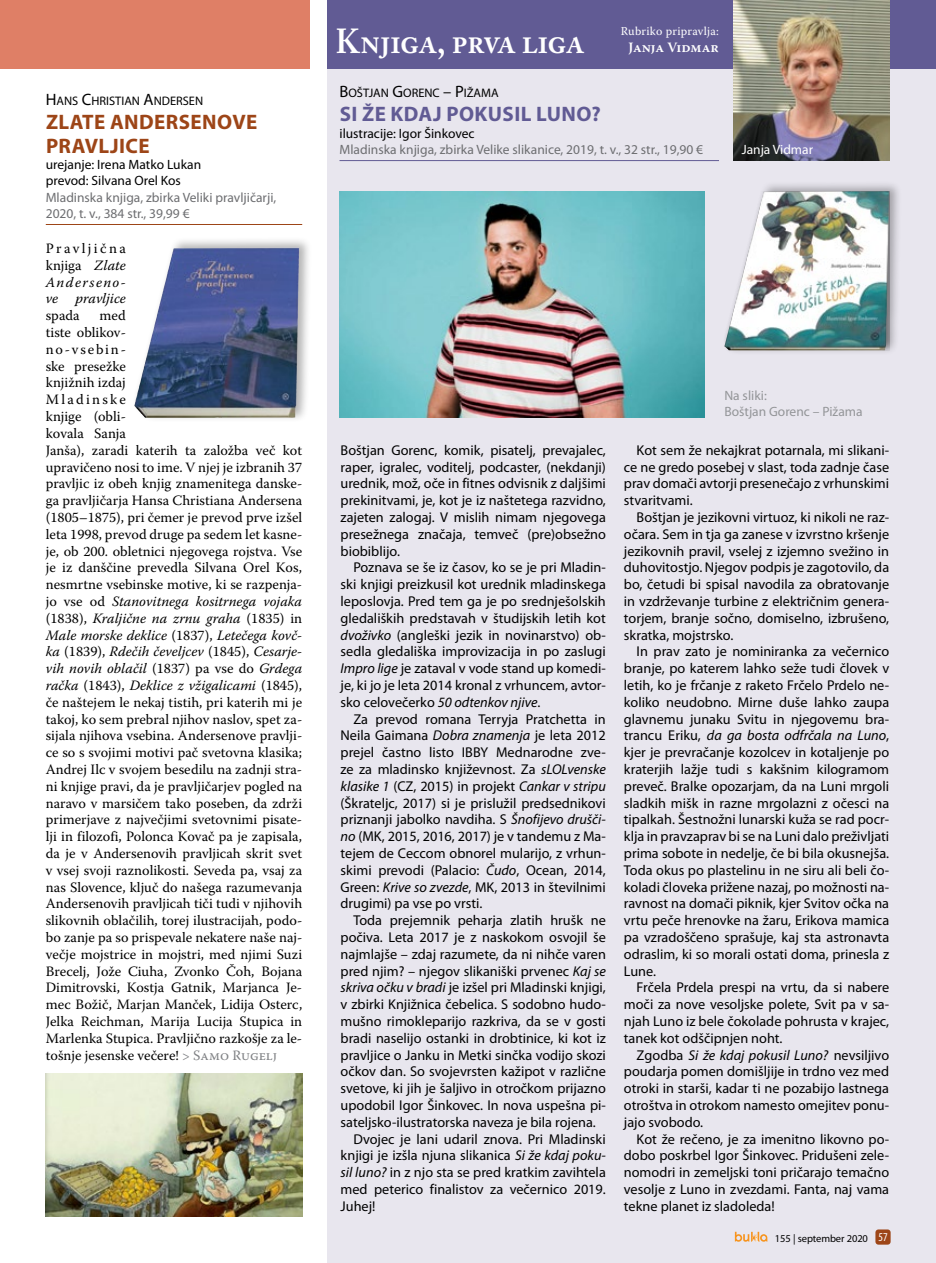
<style>
.page{position:relative;width:936px;height:1263px;background:#fff}
.page>*{position:absolute;margin:0;border:0;box-sizing:border-box;transform-origin:0 0}
.t1{font:600 34.5px "Adobe Caslon Pro";letter-spacing:-.02em;color:#fff}
.t2{font:700 21px/24px "Myriad Pro";letter-spacing:.02em;color:#9d4517}
.t3{font:700 21px "Myriad Pro";letter-spacing:.02em;color:#615b94}
.t4{font:14.25px/16.8px "Myriad Pro";color:#000;text-align:justify}
.t5{font:14.25px/16.8px "Warnock Pro";color:#000}
.t6{font:italic 14.25px/16.8px "Warnock Pro";color:#000;text-align:justify}
.t7{font:600 14.25px "Warnock Pro";letter-spacing:-.01em;color:#fff}
.t8{font:13.5px/16.2px "Myriad Pro";color:#6d6e71}
.t9{font:13.5px/16.2px "Myriad Pro";color:#000}
.t10{font:13.5px/16.2px "Myriad Pro";color:#939598}
.t11{font:13.5px "Myriad Pro";color:#fff}
.t12{font:12.3px "Myriad Pro";color:#000}
.t13{font:12px "Warnock Pro";color:#fff}
.t14{font:10.5px "Myriad Pro";letter-spacing:-.01em;color:#000}
.s1{font-size:16.5px}
.s2{font-style:normal}
.s3{font-style:italic}
.s4{color:#808285}
.s5{font-stretch:condensed;font-size:12px;color:#fff}
</style>
<div class="page">
<div style="left:328px;top:0;width:607px;height:1263px;background:#e8e6ee"></div>
<div style="left:722px;top:181px;width:180px;height:175px;background:#000;opacity:.3"></div>
<img style="left:724px;top:191px;width:165px;height:159px">
<div style="left:328px;top:0;width:607px;height:68px;background:#615b94"></div>
<img style="left:734px;top:0;width:155px;height:161px">
<hr style="left:339px;top:160px;width:380px;height:1px;background:#615b94">
<img style="left:339px;top:191px;width:365px;height:227px">
<div style="left:0;top:0;width:310px;height:68px;background:#df7f66"></div>
<hr style="left:46px;top:224px;width:256px;height:1px;background:#9d4517">
<div style="left:132px;top:237px;width:180px;height:186px;background:#000;opacity:.3"></div>
<img style="left:134px;top:248px;width:163px;height:170px">
<svg style="left:734px;top:1232px;width:33px;height:10px"></svg>
<div style="left:875px;top:1229px;width:15px;height:15px;background:#9d4517;border-radius:3px"></div>
<img style="left:46px;top:1074px;width:256px;height:142px">
<p class="t12" style="left:46px;top:93px;width:159px"><span class="s1">H</span>ANS <span class="s1">C</span>HRISTIAN <span class="s1">A</span>NDERSEN</p>
<h2 class="t2" style="left:46px;top:109px;width:213px">ZLATE ANDERSENOVE<br>PRAVLJICE</h2>
<p class="t9" style="left:46px;top:156px;width:157px">urejanje: Irena Matko Lukan prevod: Silvana Orel Kos</p>
<p class="t8" style="left:46px;top:189px;width:232px">Mladinska knjiga, zbirka Veliki pravljičarji,<br>2020, t. v., 384 str., 39,99 €</p>
<p class="t6" style="left:46px;top:240px;width:82px"><span class="s2">Pravljična knjiga</span> Zlate Anderseno&shy;ve pravljice</p>
<p class="t5" style="left:46px;top:307px;width:35px">spada</p>
<p class="t5" style="left:46px;top:307px;width:258px;text-indent:54px">med<br>tiste oblikov-<br>no-vsebin-<br>ske presežke<br>knjižnih izdaj<br>Mladinske<br>knjige (obli-<br>kovala Sanja<br>Janša), zaradi katerih ta založba več kot upravičeno nosi to ime. V njej je izbranih 37 pravljic iz obeh knjig znamenitega danske&shy;ga pravljičarja Hansa Christiana Andersena (1805–1875), pri čemer je prevod prve izšel leta 1998, prevod druge pa sedem let kasne&shy;je, ob 200. obletnici njegovega rojstva. Vse je iz danščine prevedla Silvana Orel Kos, nesmrtne vsebinske motive, ki se razpenja&shy;jo vse od <span class="s3">Stanovitnega kositrnega vojaka </span>(1838), <span class="s3">Kraljične na zrnu graha</span> (1835) in <span class="s3">Male morske deklice</span> (1837), <span class="s3">Letečega kovč&shy;ka</span> (1839), <span class="s3">Rdečih čeveljcev</span> (1845), <span class="s3">Cesarje&shy;vih novih oblačil</span> (1837) pa vse do <span class="s3">Grdega račka</span> (1843), <span class="s3">Deklice z vžigalicami</span> (1845), če naštejem le nekaj tistih, pri katerih mi je takoj, ko sem prebral njihov naslov, spet za&shy;sijala njihova vsebina. Andersenove pravlji&shy;ce so s svojimi motivi pač svetovna klasika; Andrej Ilc v svojem besedilu na zadnji stra&shy;ni knjige pravi, da je pravljičarjev pogled na naravo v marsičem tako poseben, da zdrži primerjave z največjimi svetovnimi pisate&shy;lji in filozofi, Polonca Kovač pa je zapisala, da je v Andersenovih pravljicah skrit svet v vsej svoji raznolikosti. Seveda pa, vsaj za nas Slovence, ključ do našega razumevanja Andersenovih pravljicah tiči tudi v njihovih slikovnih oblačilih, torej ilustracijah, podo&shy;bo zanje pa so prispevale nekatere naše naj&shy;večje mojstrice in mojstri, med njimi Suzi Brecelj, Jože Ciuha, Zvonko Čoh, Bojana Dimitrovski, Kostja Gatnik, Marjanca Je&shy;mec Božič, Marjan Manček, Lidija Osterc, Jelka Reichman, Marija Lucija Stupica in Marlenka Stupica. Pravljično razkošje za le&shy;tošnje jesenske večere! <span class="s4">&gt; Samo Rugelj</span></p>
<p class="t13" style="left:620px;top:24px;width:100px">Rubriko pripravlja:</p>
<p class="t7" style="left:628px;top:39px;width:92px">Janja Vidmar</p>
<h1 class="t1" style="left:335px;top:21px;width:250px">Knjiga, prva liga</h1>
<p class="t12" style="left:339px;top:86px;width:160px"><span class="s1">B</span>OŠTJAN <span class="s1">G</span>ORENC <span class="s1">– P</span> IŽAMA</p>
<h2 class="t3" style="left:340px;top:101px;width:263px">SI ŽE KDAJ POKUSIL LUNO?</h2>
<p class="t9" style="left:339px;top:125px;width:136px">ilustracije: Igor Šinkovec</p>
<p class="t8" style="left:339px;top:141px;width:365px">Mladinska knjiga, zbirka Velike slikanice, 2019, t. v., 32 str., 19,90 €</p>
<p class="t11" style="left:741px;top:141px;width:73px">Janja Vidmar</p>
<p class="t4" style="left:340px;top:441px;width:267px">Boštjan Gorenc, komik, pisatelj, prevajalec, raper, igralec, voditelj, podcaster, (nekdanji) urednik, mož, oče in fitnes odvisnik z daljšimi prekinitvami, je, kot je iz naštetega razvidno, zajeten zalogaj. V mislih nimam njegovega presežnega značaja, temveč (pre)obsežno biobiblijo.</p>
<p class="t4" style="left:340px;top:559px;width:267px;text-indent:13px">Poznava se še iz časov, ko se je pri Mladin&shy;ski knjigi preizkusil kot urednik mladinskega leposlovja. Pred tem ga je po srednješolskih gledaliških predstavah v študijskih letih kot <span class="s3">dvoživko</span> (angleški jezik in novinarstvo) ob&shy;sedla gledališka improvizacija in po zaslugi <span class="s3">Impro lige</span> je zataval v vode stand up komedi&shy;je, ki jo je leta 2014 kronal z vrhuncem, avtor&shy;sko celovečerko <span class="s3">50 odtenkov njive</span>.</p>
<p class="t4" style="left:340px;top:710px;width:267px;text-indent:13px">Za prevod romana Terryja Pratchetta in Neila Gaimana <span class="s3">Dobra znamenja</span> je leta 2012 prejel častno listo IBBY Mednarodne zve&shy;ze za mladinsko književnost. Za <span class="s3">sLOLvenske klasike 1</span> (CZ, 2015) in projekt <span class="s3">Cankar v stripu </span>(Škrateljc, 2017) si je prislužil predsednikovi priznanji jabolko navdiha. S <span class="s3">Šnofijevo drušči&shy;no</span> (MK, 2015, 2016, 2017) je v tandemu z Ma&shy;tejem de Ceccom obnorel mularijo, z vrhun&shy;skimi prevodi (Palacio: <span class="s3">Čudo</span>, Ocean, 2014, Green: <span class="s3">Krive so zvezde</span>, MK, 2013 in številnimi drugimi) pa vse po vrsti.</p>
<p class="t4" style="left:353px;top:912px;width:254px">Toda prejemnik peharja zlatih hrušk ne</p>
<p class="t4" style="left:340px;top:928px;width:267px">počiva. Leta 2017 je z naskokom osvojil še</p>
<p class="t4" style="left:340px;top:945px;width:267px">najmlajše – zdaj razumete, da ni nihče varen</p>
<p class="t4" style="left:340px;top:962px;width:267px">pred njim? – njegov slikaniški prvenec <span class="s3">Kaj se</span></p>
<p class="t4" style="left:340px;top:979px;width:267px"><span class="s3">skriva očku v bradi</span> je izšel pri Mladinski knjigi,</p>
<p class="t4" style="left:340px;top:996px;width:267px">v zbirki Knjižnica čebelica. S sodobno hudo-</p>
<p class="t4" style="left:340px;top:1012px;width:267px">mušno rimokleparijo razkriva, da se v gosti</p>
<p class="t4" style="left:340px;top:1029px;width:267px">bradi naselijo ostanki in drobtinice, ki kot iz</p>
<p class="t4" style="left:340px;top:1046px;width:267px">pravljice o Janku in Metki sinčka vodijo skozi</p>
<p class="t4" style="left:340px;top:1063px;width:267px">očkov dan. So svojevrsten kažipot v različne</p>
<p class="t4" style="left:340px;top:1080px;width:267px">svetove, ki jih je šaljivo in otročkom prijazno</p>
<p class="t4" style="left:340px;top:1096px;width:267px">upodobil Igor Šinkovec. In nova uspešna pi-</p>
<p class="t4" style="left:340px;top:1113px;width:257px">sateljsko-ilustratorska naveza je bila rojena.</p>
<p class="t4" style="left:353px;top:1130px;width:254px">Dvojec je lani udaril znova. Pri Mladinski</p>
<p class="t4" style="left:340px;top:1147px;width:267px">knjigi je izšla njuna slikanica <span class="s3">Si že kdaj poku-</span></p>
<p class="t4" style="left:340px;top:1164px;width:267px"><span class="s3">sil luno?</span> in z njo sta se pred kratkim zavihtela</p>
<p class="t4" style="left:340px;top:1180px;width:267px">med peterico finalistov za večernico 2019.</p>
<p class="t4" style="left:340px;top:1197px;width:36px">Juhej!</p>
<p class="t10" style="left:724px;top:387px;width:140px">Na sliki:<br>Boštjan Gorenc – Pižama</p>
<p class="t4" style="left:624px;top:441px;width:267px;text-indent:13px">Kot sem že nekajkrat potarnala, mi slikani&shy;ce ne gredo posebej v slast, toda zadnje čase prav domači avtorji presenečajo z vrhunskimi stvaritvami.</p>
<p class="t4" style="left:624px;top:508px;width:267px;text-indent:13px">Boštjan je jezikovni virtuoz, ki nikoli ne raz&shy;očara. Sem in tja ga zanese v izvrstno kršenje jezikovnih pravil, vselej z izjemno svežino in duhovitostjo. Njegov podpis je zagotovilo, da bo, četudi bi spisal navodila za obratovanje in vzdrževanje turbine z električnim genera&shy;torjem, branje sočno, domiselno, izbrušeno, skratka, mojstrsko.</p>
<p class="t4" style="left:624px;top:643px;width:267px;text-indent:13px">In prav zato je nominiranka za večernico branje, po katerem lahko seže tudi človek v letih, ko je frčanje z raketo Frčelo Prdelo ne&shy;koliko neudobno. Mirne duše lahko zaupa glavnemu junaku Svitu in njegovemu bra&shy;trancu Eriku, <span class="s3">da ga bosta odfrčala na Luno</span>, kjer je prevračanje kozolcev in kotaljenje po kraterjih lažje tudi s kakšnim kilogramom preveč. Bralke opozarjam, da na Luni mrgoli sladkih mišk in razne mrgolazni z očesci na tipalkah. Šestnožni lunarski kuža se rad pocr&shy;klja in pravzaprav bi se na Luni dalo preživljati prima sobote in nedelje, če bi bila okusnejša.<br>Toda okus po plastelinu in ne siru ali beli čo&shy;koladi človeka prižene nazaj, po možnosti na&shy;ravnost na domači piknik, kjer Svitov očka na vrtu peče hrenovke na žaru, Erikova mamica pa vzradoščeno sprašuje, kaj sta astronavta odraslim, ki so morali ostati doma, prinesla z Lune.</p>
<p class="t4" style="left:624px;top:979px;width:267px;text-indent:13px">Frčela Prdela prespi na vrtu, da si nabere moči za nove vesoljske polete, Svit pa v sa&shy;njah Luno iz bele čokolade pohrusta v krajec, tanek kot odščipnjen noht.</p>
<p class="t4" style="left:624px;top:1046px;width:267px;text-indent:13px">Zgodba <span class="s3">Si že kdaj pokusil Luno?</span> nevsiljivo poudarja pomen domišljije in trdno vez med otroki in starši, kadar ti ne pozabijo lastnega otroštva in otrokom namesto omejitev ponu&shy;jajo svobodo.</p>
<p class="t4" style="left:624px;top:1130px;width:267px;text-indent:13px">Kot že rečeno, je za imenitno likovno po&shy;dobo poskrbel Igor Šinkovec. Pridušeni zele&shy;nomodri in zemeljski toni pričarajo temačno vesolje z Luno in zvezdami. Fanta, naj vama tekne planet iz sladoleda!</p>
<p class="t14" style="left:774px;top:1232px;width:114px">155 | september 2020 <span class="s5">57</span></p>
</div>
